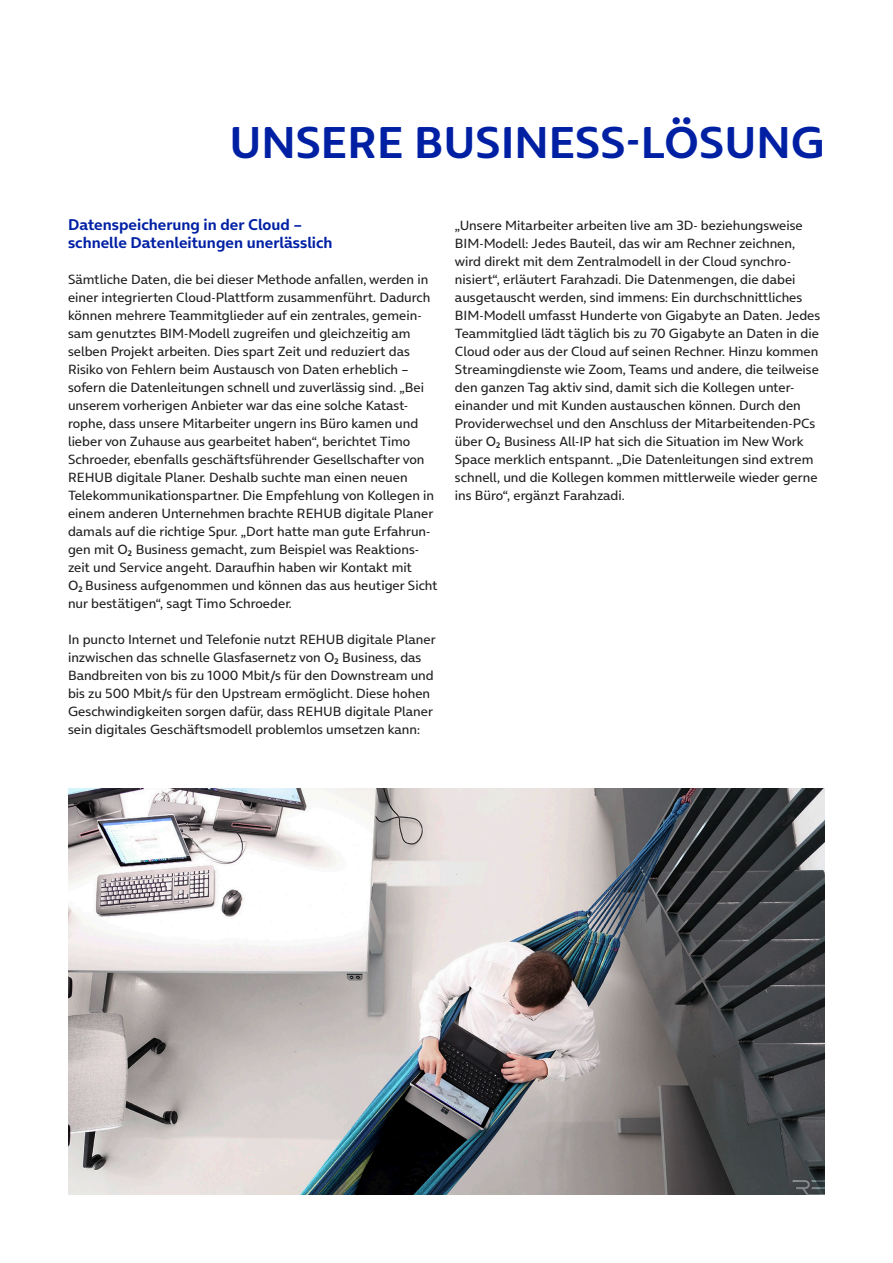
<style>
.page{position:relative;width:893px;height:1263px;background:#fff}
.page>*{position:absolute;margin:0;border:0;box-sizing:border-box;transform-origin:0 0}
.t1{font:700 45px "On Air";color:#0020a4}
.t2{font:700 15.75px/18px "On Air";color:#0020a4}
.t3{font:13.5px/18px "On Air";color:#1f1f1f}
</style>
<div class="page">
<img style="left:68px;top:788px;width:757px;height:407px">
<h1 class="t1" style="left:229px;top:104px;width:597px">UNSERE BUSINESS-LÖSUNG</h1>
<p class="t2" style="left:68px;top:214px;width:266px">Datenspeicherung in der Cloud – schnelle Datenleitungen unerlässlich</p>
<p class="t3" style="left:68px;top:269px;width:371px">Sämtliche Daten, die bei dieser Methode anfallen, werden in einer integrierten Cloud-Plattform zusammenführt. Dadurch können mehrere Teammitglieder auf ein zentrales, gemein&shy;sam genutztes BIM-Modell zugreifen und gleichzeitig am selben Projekt arbeiten. Dies spart Zeit und reduziert das Risiko von Fehlern beim Austausch von Daten erheblich – sofern die Datenleitungen schnell und zuverlässig sind. „Bei unserem vorherigen Anbieter war das eine solche Katast&shy;rophe, dass unsere Mitarbeiter ungern ins Büro kamen und lieber von Zuhause aus gearbeitet haben“, berichtet Timo Schroeder, ebenfalls geschäftsführender Gesellschafter von REHUB digitale Planer. Deshalb suchte man einen neuen Telekommunikationspartner. Die Empfehlung von Kollegen in einem anderen Unternehmen brachte REHUB digitale Planer damals auf die richtige Spur. „Dort hatte man gute Erfahrun&shy;gen mit π Business gemacht, zum Beispiel was Reaktions&shy;zeit und Service angeht. Daraufhin haben wir Kontakt mit<br>π Business aufgenommen und können das aus heutiger Sicht nur bestätigen“, sagt Timo Schroeder.</p>
<p class="t3" style="left:68px;top:629px;width:369px">In puncto Internet und Telefonie nutzt REHUB digitale Planer inzwischen das schnelle Glasfasernetz von π Business, das Bandbreiten von bis zu 1000 Mbit/s für den Downstream und bis zu 500 Mbit/s für den Upstream ermöglicht. Diese hohen Geschwindigkeiten sorgen dafür, dass REHUB digitale Planer sein digitales Geschäftsmodell problemlos umsetzen kann:</p>
<p class="t3" style="left:455px;top:215px;width:367px">„Unsere Mitarbeiter arbeiten live am 3D- beziehungsweise BIM-Modell: Jedes Bauteil, das wir am Rechner zeichnen, wird direkt mit dem Zentralmodell in der Cloud synchro&shy;nisiert“, erläutert Farahzadi. Die Datenmengen, die dabei ausgetauscht werden, sind immens: Ein durchschnittliches BIM-Modell umfasst Hunderte von Gigabyte an Daten. Jedes Teammitglied lädt täglich bis zu 70 Gigabyte an Daten in die Cloud oder aus der Cloud auf seinen Rechner. Hinzu kommen Streamingdienste wie Zoom, Teams und andere, die teilweise den ganzen Tag aktiv sind, damit sich die Kollegen unter&shy;einander und mit Kunden austauschen können. Durch den Providerwechsel und den Anschluss der Mitarbeitenden-PCs über π Business All-IP hat sich die Situation im New Work Space merklich entspannt. „Die Datenleitungen sind extrem schnell, und die Kollegen kommen mittlerweile wieder gerne ins Büro“, ergänzt Farahzadi.</p>
</div>
